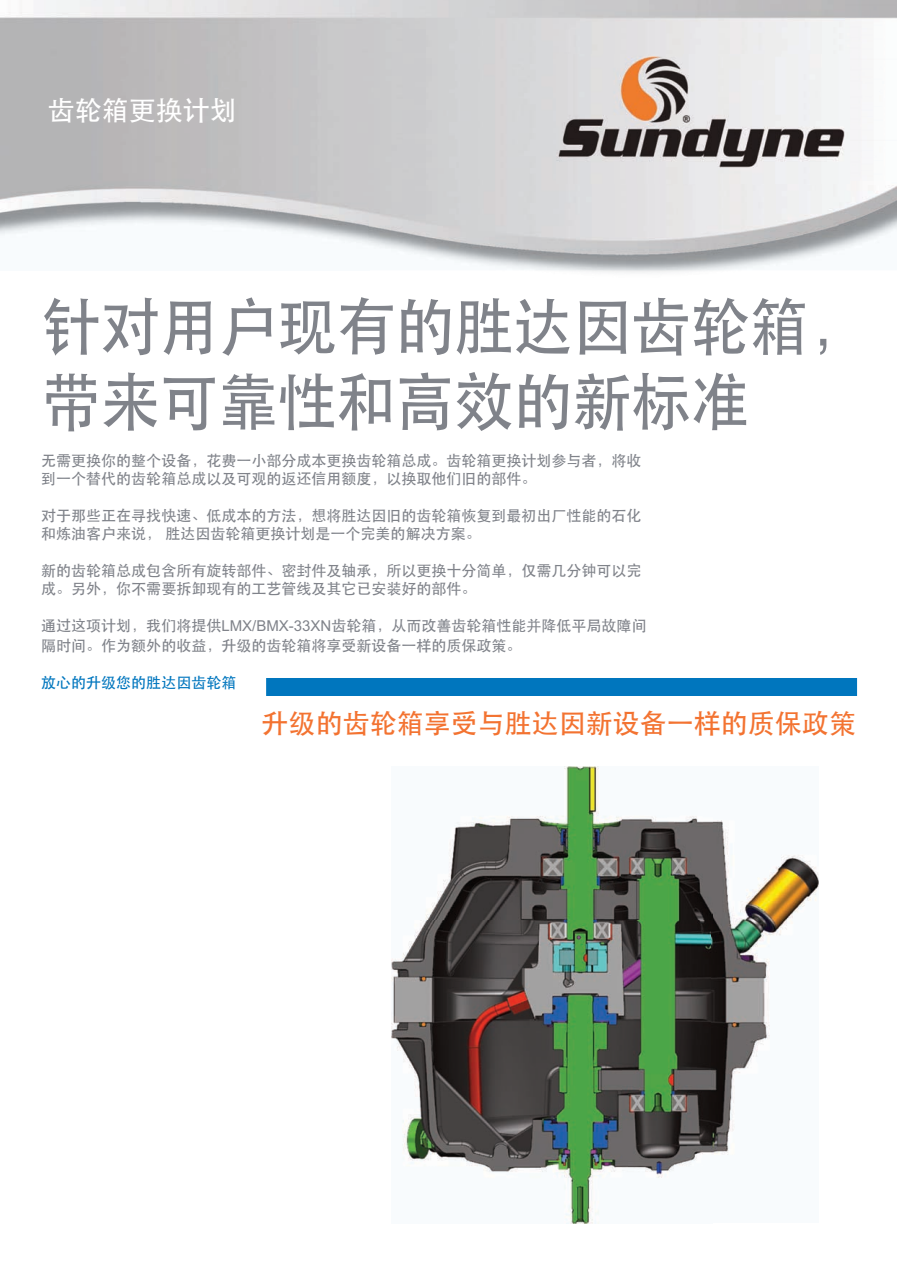
<style>
.page{position:relative;width:897px;height:1269px;background:#fff}
.page>*{position:absolute;margin:0;border:0;box-sizing:border-box;transform-origin:0 0}
.t1{font:63px/75px "ST Heiti";letter-spacing:-.015em;color:#80838a;scale:.95 1}
.t2{font:27px "ST Heiti";color:#f37331}
.t3{font:27px "ST Heiti";color:#fff}
.t4{font:15px/18px "ST Heiti";color:#80838a}
.t5{font:15px "ST Heiti";color:#0076be}
.s1{font-family:"Arial"}
</style>
<div class="page">
<img style="left:580px;top:181px;width:316px;height:89px">
<img style="left:556px;top:54px;width:293px;height:130px">
<div style="left:266px;top:678px;width:590px;height:18px;background:#0076be"></div>
<img style="left:391px;top:767px;width:427px;height:456px">
<h2 class="t3" style="left:48px;top:97px;width:190px">齿轮箱更换计划</h2>
<h1 class="t1" style="left:41px;top:289px;width:871px">针对用户现有的胜达因齿轮箱，带来可靠性和高效的新标准</h1>
<p class="t4" style="left:41px;top:452px;width:601px">无需更换你的整个设备，花费一小部分成本更换齿轮箱总成。齿轮箱更换计划参与者，将收到一个替代的齿轮箱总成以及可观的返还信用额度，以换取他们旧的部件。</p>
<p class="t4" style="left:41px;top:507px;width:601px">对于那些正在寻找快速、低成本的方法，想将胜达因旧的齿轮箱恢复到最初出厂性能的石化和炼油客户来说，胜达因齿轮箱更换计划是一个完美的解决方案。</p>
<p class="t4" style="left:41px;top:562px;width:601px">新的齿轮箱总成包含所有旋转部件、密封件及轴承，所以更换十分简单，仅需几分钟可以完成。另外，你不需要拆卸现有的工艺管线及其它已安装好的部件。</p>
<p class="t4" style="left:41px;top:617px;width:607px;line-height:19px">通过这项计划，我们将提供<span class="s1">LMX/BMX-33XN</span>齿轮箱，从而改善齿轮箱性能并降低平局故障间隔时间。作为额外的收益，升级的齿轮箱将享受新设备一样的质保政策。</p>
<p class="t5" style="left:41px;top:675px;width:196px">放心的升级您的胜达因齿轮箱</p>
<h2 class="t2" style="left:261px;top:710px;width:596px">升级的齿轮箱享受与胜达因新设备一样的质保政策</h2>
</div>
